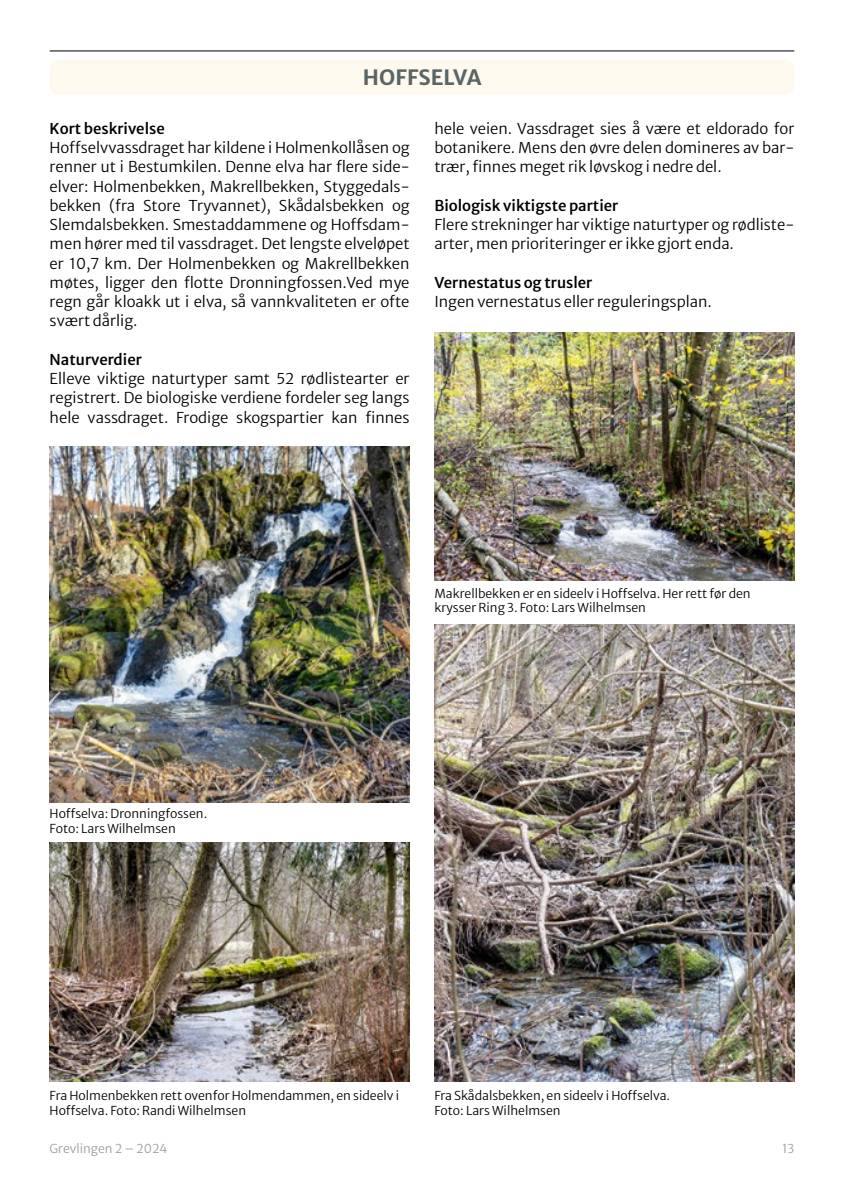
<style>
.page{position:relative;width:844px;height:1191px;background:#fff}
.page>*{position:absolute;margin:0;border:0;box-sizing:border-box;transform-origin:0 0}
.t1{font:700 21px "Merriweather Sans";letter-spacing:.005em;color:#5c6566}
.t2{font:300 14.88px/19.2px "Merriweather Sans";color:#000;text-align:justify}
.t3{font:500 14.88px "Merriweather Sans";color:#000}
.t4{font:300 12.25px/14.7px "Merriweather Sans";color:#000}
.t5{font:300 12.25px "Merriweather Sans";color:#9d9d9c}
</style>
<div class="page">
<hr style="left:50px;top:50px;width:744px;height:1px;background:#000">
<div style="left:50px;top:60px;width:744px;height:35px;background:#fef9ef;border-radius:10px"></div>
<img style="left:50px;top:446px;width:359px;height:356px">
<img style="left:434px;top:332px;width:360px;height:248px">
<img style="left:50px;top:842px;width:359px;height:239px">
<img style="left:434px;top:624px;width:360px;height:457px">
<h1 class="t1" style="left:362px;top:66px;width:120px">HOFFSELVA</h1>
<p class="t3" style="left:50px;top:119px;width:117px">Kort beskrivelse</p>
<p class="t2" style="left:50px;top:136px;width:361px">Hoffselvvassdraget har kildene i Holmenkollåsen og renner ut i Bestumkilen. Denne elva har flere side&shy;elver: Holmenbekken, Makrellbekken, Styggedals&shy;bekken (fra Store Tryvannet), Skådalsbekken og Slemdalsbekken. Smestaddammene og Hoffsdam&shy;men hører med til vassdraget. Det lengste elveløpet er 10,7 km. Der Holmenbekken og Makrellbekken møtes, ligger den flotte Dronningfossen.Ved mye regn går kloakk ut i elva, så vannkvaliteten er ofte svært dårlig.</p>
<p class="t3" style="left:50px;top:350px;width:94px">Naturverdier</p>
<p class="t2" style="left:50px;top:369px;width:361px">Elleve viktige naturtyper samt 52 rødlistearter er registrert. De biologiske verdiene fordeler seg langs hele vassdraget. Frodige skogspartier kan finnes</p>
<p class="t2" style="left:434px;top:119px;width:361px">hele veien. Vassdraget sies å være et eldorado for botanikere. Mens den øvre delen domineres av bar&shy;trær, finnes meget rik løvskog i nedre del.</p>
<p class="t3" style="left:434px;top:196px;width:185px">Biologisk viktigste partier</p>
<p class="t2" style="left:434px;top:215px;width:361px">Flere strekninger har viktige naturtyper og rødliste&shy;arter, men prioriteringer er ikke gjort enda.</p>
<p class="t3" style="left:434px;top:273px;width:159px">Vernestatus og trusler</p>
<p class="t2" style="left:434px;top:292px;width:279px">Ingen vernestatus eller reguleringsplan.</p>
<p class="t4" style="left:434px;top:584px;width:318px">Makrellbekken er en sideelv i Hoffselva. Her rett før den krysser Ring 3. Foto: Lars Wilhelmsen</p>
<p class="t4" style="left:50px;top:805px;width:159px">Hoffselva: Dronningfossen.<br>Foto: Lars Wilhelmsen</p>
<p class="t4" style="left:50px;top:1088px;width:351px">Fra Holmenbekken rett ovenfor Holmendammen, en sideelv i<br>Hoffselva. Foto: Randi Wilhelmsen</p>
<p class="t4" style="left:434px;top:1086px;width:237px">Fra Skådalsbekken, en sideelv i Hoffselva.<br>Foto: Lars Wilhelmsen</p>
<p class="t5" style="left:50px;top:1143px;width:119px">Grevlingen 2 – 2024</p>
<p class="t5" style="left:782px;top:1141px;width:14px">13</p>
</div>
